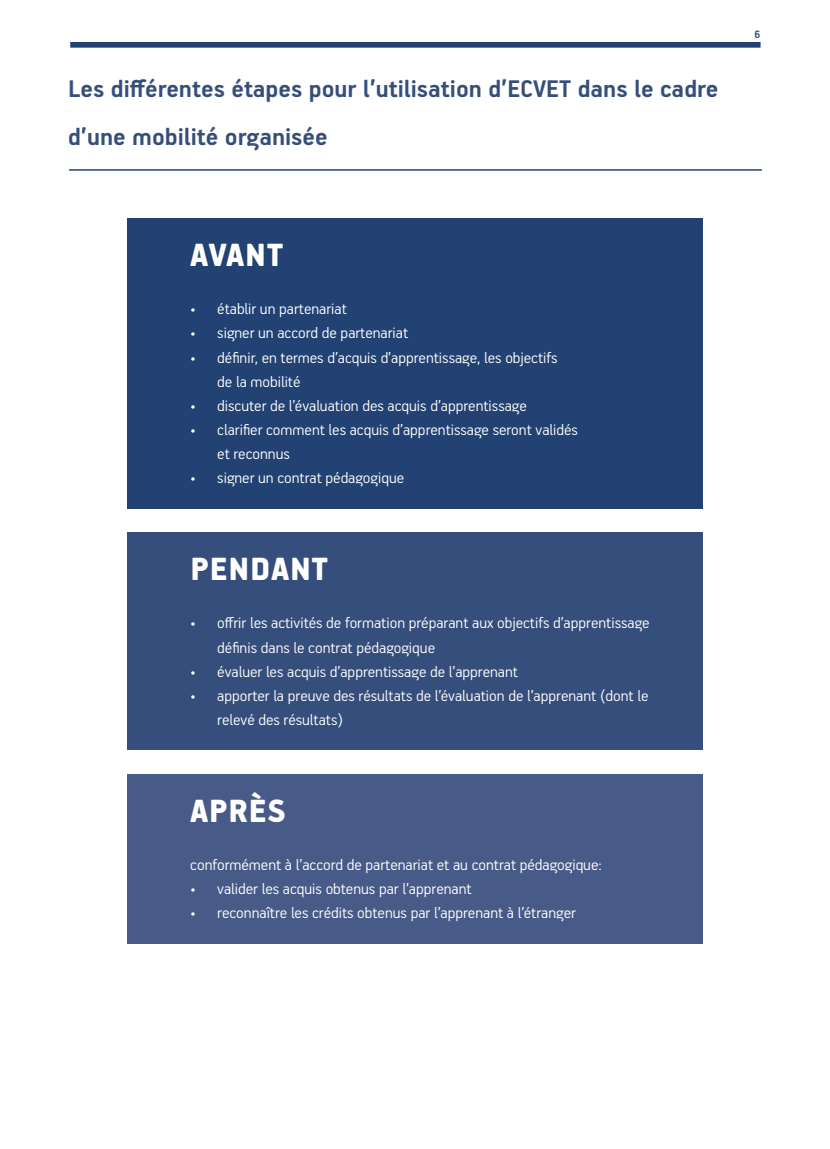
<style>
.page{position:relative;width:830px;height:1149px;background:#fff}
.page>*{position:absolute;margin:0;border:0;box-sizing:border-box;transform-origin:0 0}
.t1{font:900 36px "PF Handbook Pro";letter-spacing:.02em;color:#fff}
.t2{font:700 27px/48.3px "PF Handbook Pro";color:#354e7c}
.t3{font:300 17.25px/24.2px "PF Handbook Pro";color:#fff}
.t4{font:700 12px "PF Handbook Pro";color:#354e7c}
</style>
<div class="page">
<div style="left:70px;top:42px;width:690px;height:6px;background:#224273"></div>
<div style="left:127px;top:218px;width:575px;height:290px;background:#224273"></div>
<div style="left:127px;top:532px;width:575px;height:217px;background:#354e7c"></div>
<div style="left:127px;top:774px;width:575px;height:169px;background:#485b88"></div>
<hr style="left:69px;top:169px;width:692px;height:2px;background:#224273">
<h2 class="t2" style="left:68px;top:63px;width:651px">Les différentes étapes pour l’utilisation d’ECVET dans le cadre d’une mobilité organisée</h2>
<h1 class="t1" style="left:190px;top:233px;width:95px">AVANT</h1>
<p class="t3" style="left:190px;top:296px;width:158px">• établir un partenariat</p>
<p class="t3" style="left:190px;top:320px;width:220px">• signer un accord de partenariat</p>
<p class="t3" style="left:217px;top:344px;width:341px;text-indent:-27px">• définir, en termes d’acquis d’apprentissage, les objectifs de la mobilité</p>
<p class="t3" style="left:190px;top:392px;width:338px">• discuter de l’évaluation des acquis d’apprentissage</p>
<p class="t3" style="left:217px;top:417px;width:362px;text-indent:-27px">• clarifier comment les acquis d’apprentissage seront validés et reconnus</p>
<p class="t3" style="left:190px;top:465px;width:216px">• signer un contrat pédagogique</p>
<h1 class="t1" style="left:190px;top:547px;width:139px">PENDANT</h1>
<p class="t3" style="left:217px;top:610px;width:433px;text-indent:-27px">• offrir les activités de formation préparant aux objectifs d’apprentissage définis dans le contrat pédagogique</p>
<p class="t3" style="left:190px;top:658px;width:329px">• évaluer les acquis d’apprentissage de l’apprenant</p>
<p class="t3" style="left:217px;top:682px;width:432px;text-indent:-27px">• apporter la preuve des résultats de l’évaluation de l’apprenant (dont le relevé des résultats)</p>
<h1 class="t1" style="left:190px;top:788px;width:97px">APRÈS</h1>
<p class="t3" style="left:190px;top:851px;width:413px">conformément à l’accord de partenariat et au contrat pédagogique:</p>
<p class="t3" style="left:190px;top:875px;width:283px">• valider les acquis obtenus par l’apprenant</p>
<p class="t3" style="left:190px;top:900px;width:387px">• reconnaître les crédits obtenus par l’apprenant à l’étranger</p>
<p class="t4" style="left:754px;top:27px;width:7px">6</p>
</div>
